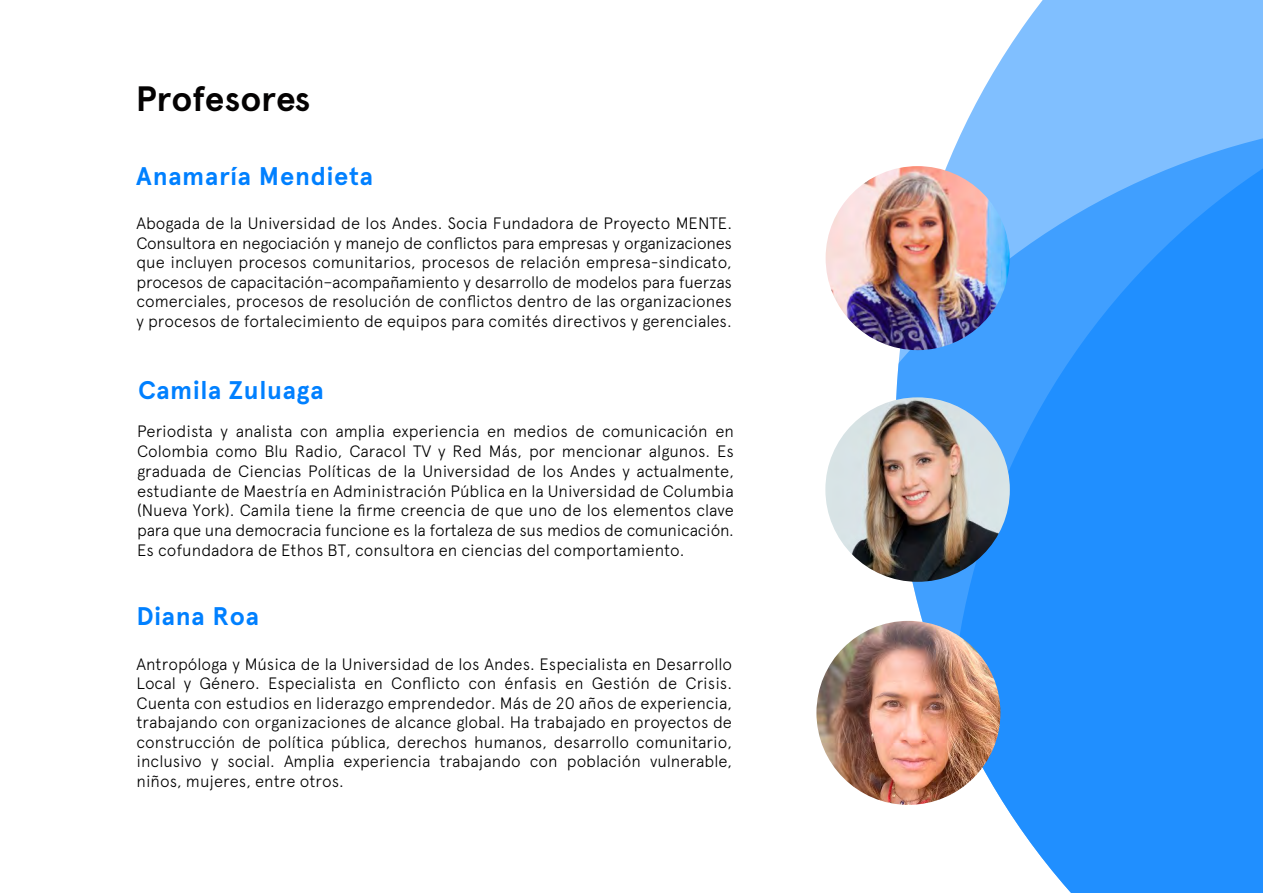
<style>
.page{position:relative;width:1263px;height:893px;background:#fff}
.page>*{position:absolute;margin:0;border:0;box-sizing:border-box;transform-origin:0 0}
.t1{font:700 35.25px "Apercu";letter-spacing:-.005em;color:#040202}
.t2{font:700 25.5px "Apercu";letter-spacing:.03em;color:#0080ff}
.t3{font:300 16.5px/19.5px "Apercu";color:#000;text-align:justify}
</style>
<div class="page">
<svg style="left:895px;top:0;width:368px;height:893px;background:#4fa6fe"></svg>
<img style="left:826px;top:166px;width:183px;height:184px;border-radius:92px">
<img style="left:825px;top:397px;width:185px;height:185px;border-radius:92px">
<img style="left:816px;top:621px;width:184px;height:184px;border-radius:92px">
<h1 class="t1" style="left:136px;top:77px;width:176px">Profesores</h1>
<h2 class="t2" style="left:136px;top:160px;width:238px">Anamaría Mendieta</h2>
<p class="t3" style="left:136px;top:214px;width:597px">Abogada de la Universidad de los Andes. Socia Fundadora de Proyecto MENTE.<br>Consultora en negociación y manejo de conflictos para empresas y organizaciones que incluyen procesos comunitarios, procesos de relación empresa-sindicato, procesos de capacitación–acompañamiento y desarrollo de modelos para fuerzas comerciales, procesos de resolución de conflictos dentro de las organizaciones y procesos de fortalecimiento de equipos para comités directivos y gerenciales.</p>
<h2 class="t2" style="left:138px;top:375px;width:187px">Camila Zuluaga</h2>
<p class="t3" style="left:137px;top:421px;width:598px">Periodista y analista con amplia experiencia en medios de comunicación en Colombia como Blu Radio, Caracol TV y Red Más, por mencionar algunos. Es graduada de Ciencias Políticas de la Universidad de los Andes y actualmente, estudiante de Maestría en Administración Pública en la Universidad de Columbia (Nueva York). Camila tiene la firme creencia de que uno de los elementos clave para que una democracia funcione es la fortaleza de sus medios de comunicación.<br>Es cofundadora de Ethos BT, consultora en ciencias del comportamiento.</p>
<h2 class="t2" style="left:136px;top:601px;width:124px">Diana Roa</h2>
<p class="t3" style="left:136px;top:654px;width:597px">Antropóloga y Música de la Universidad de los Andes. Especialista en Desarrollo Local y Género. Especialista en Conflicto con énfasis en Gestión de Crisis.<br>Cuenta con estudios en liderazgo emprendedor. Más de 20 años de experiencia, trabajando con organizaciones de alcance global. Ha trabajado en proyectos de construcción de política pública, derechos humanos, desarrollo comunitario, inclusivo y social. Amplia experiencia trabajando con población vulnerable, niños, mujeres, entre otros.</p>
</div>
